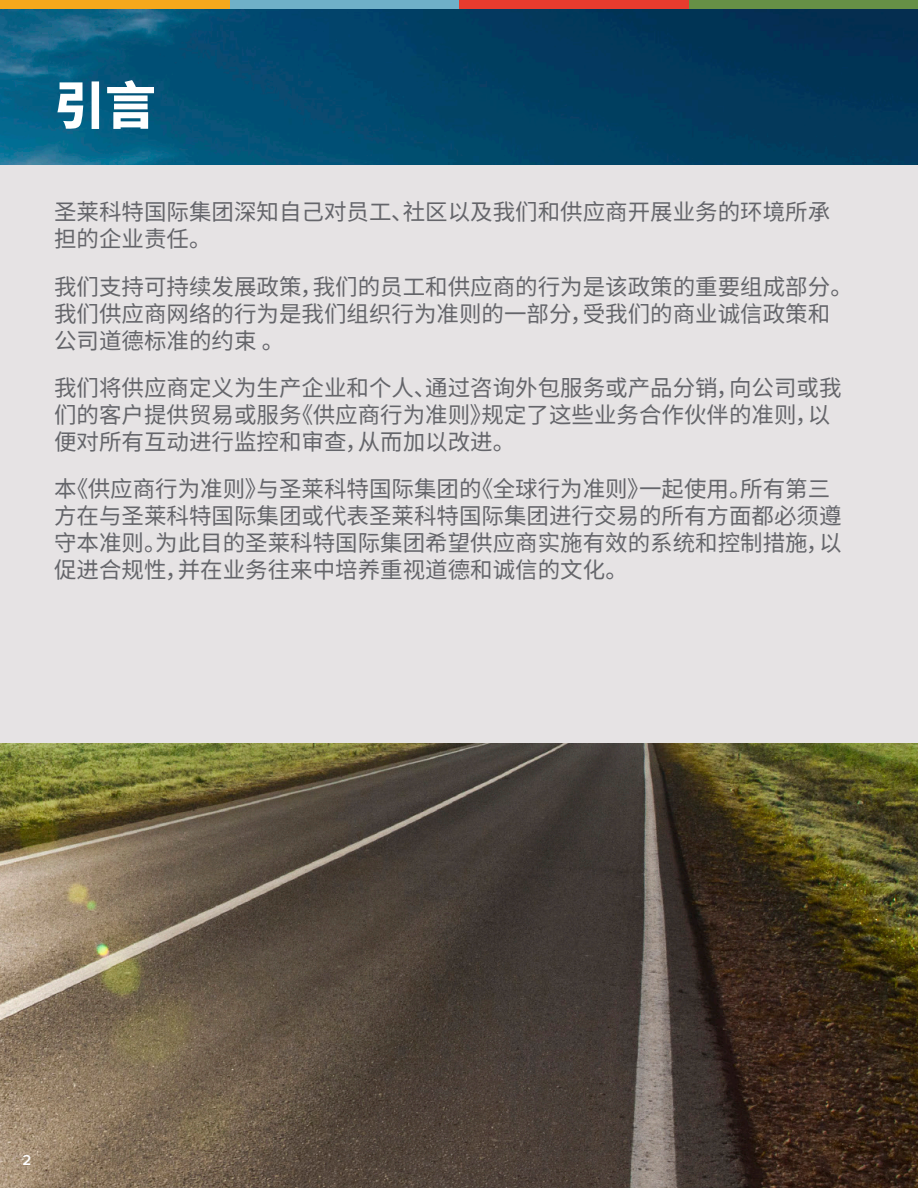
<style>
.page{position:relative;width:918px;height:1188px;background:#fff}
.page>*{position:absolute;margin:0;border:0;box-sizing:border-box;transform-origin:0 0}
.t1{font:900 51px "Noto Sans CJ Ksc";color:#fff}
.t2{font:22.5px/27px "Noto Sans CJ Ksc";color:#64656a}
.t3{font:600 15px "Proxima Nova";color:#fff}
</style>
<div class="page">
<img style="left:0;top:8px;width:918px;height:1180px">
<div style="left:0;top:165px;width:918px;height:577px;background:#e6e3e4"></div>
<div style="left:689px;top:0;width:229px;height:8px;background:#669046"></div>
<div style="left:459px;top:0;width:230px;height:9px;background:#e73b2e"></div>
<div style="left:230px;top:0;width:229px;height:8px;background:#6fb0c8"></div>
<div style="left:0;top:0;width:230px;height:9px;background:#f5a81c"></div>
<p class="t1" style="left:54px;top:77px;width:103px">引言</p>
<p class="t2" style="left:54px;top:199px;width:778px">圣莱科特国际集团深知自己对员工、社区以及我们和供应商开展业务的环境所承担的企业责任。</p>
<p class="t2" style="left:54px;top:273px;width:800px">我们支持可持续发展政策，我们的员工和供应商的行为是该政策的重要组成部分。我们供应商网络的行为是我们组织行为准则的一部分，受我们的商业诚信政策和公司道德标准的约束 。</p>
<p class="t2" style="left:54px;top:374px;width:789px">我们将供应商定义为生产企业和个人、通过咨询外包服务或产品分销，向公司或我们的客户提供贸易或服务《供应商行为准则》规定了这些业务合作伙伴的准则，以便对所有互动进行监控和审查，从而加以改进。</p>
<p class="t2" style="left:54px;top:476px;width:789px">本《供应商行为准则》与圣莱科特国际集团的《全球行为准则》一起使用。所有第三方在与圣莱科特国际集团或代表圣莱科特国际集团进行交易的所有方面都必须遵守本准则。为此目的圣莱科特国际集团希望供应商实施有效的系统和控制措施，以促进合规性，并在业务往来中培养重视道德和诚信的文化。</p>
<p class="t3" style="left:23px;top:1148px;width:10px">2</p>
</div>
